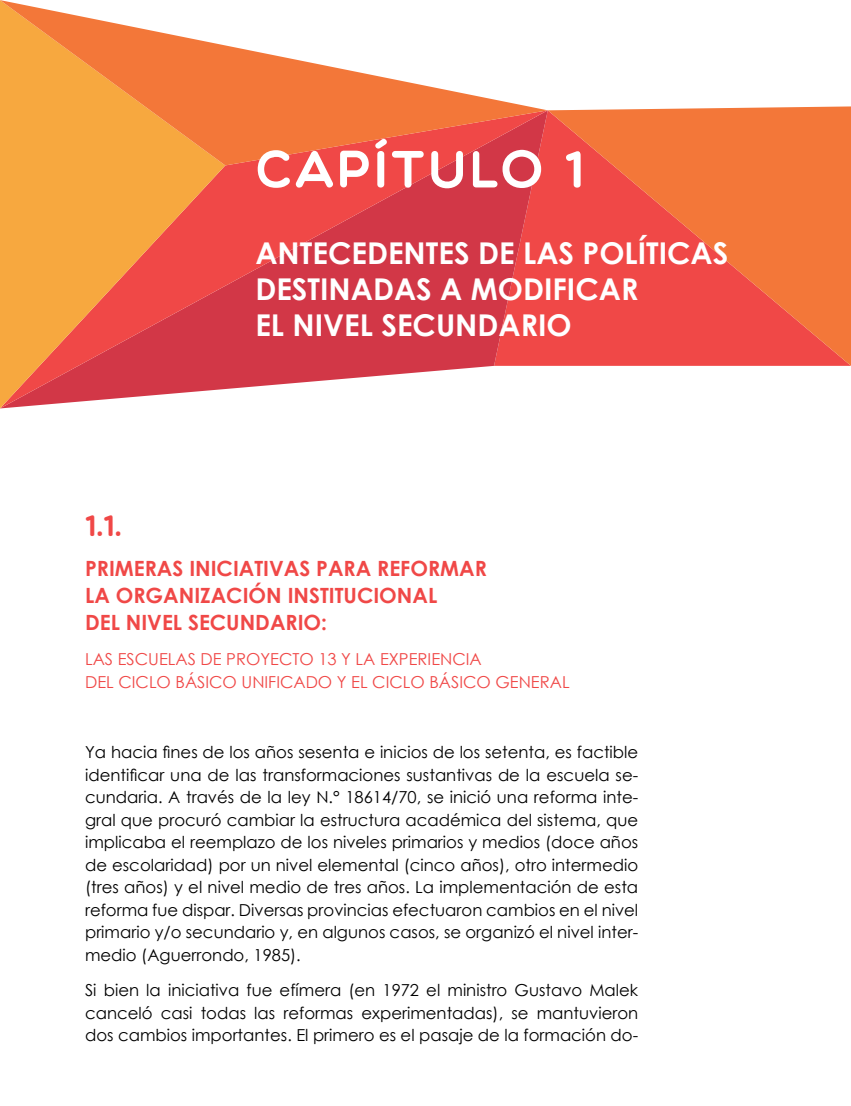
<style>
.page{position:relative;width:851px;height:1106px;background:#fff}
.page>*{position:absolute;margin:0;border:0;box-sizing:border-box;transform-origin:0 0}
.t1{font:52.5px "Multicolore";letter-spacing:.05em;color:#fff}
.t2{font:700 30px/36px "Century Gothic";color:#fff}
.t3{font:30px "Multicolore";color:#f04847}
.t4{font:700 21px/27px "Century Gothic";color:#f04847}
.t5{font:16.5px/22.5px "Century Gothic";color:#000;text-align:justify}
.t6{font:16.5px/22.5px "Century Gothic";color:#f04847}
</style>
<div class="page">
<svg style="left:225px;top:165px;width:322px;height:224px;background:#dc4752"></svg>
<svg style="left:0;top:165px;width:225px;height:243px;background:#ed7b4a"></svg>
<svg style="left:0;top:0;width:547px;height:165px"></svg>
<svg style="left:547px;top:106px;width:303px;height:260px;background:#f16142"></svg>
<h1 class="t1" style="left:255px;top:137px;width:330px">CAPÍTULO 1</h1>
<h2 class="t2" style="left:255px;top:234px;width:474px">ANTECEDENTES DE LAS POLÍTICAS<br>DESTINADAS A MODIFICAR<br>EL NIVEL SECUNDARIO</h2>
<h2 class="t3" style="left:85px;top:507px;width:38px">1.1.</h2>
<p class="t4" style="left:85px;top:554px;width:403px">PRIMERAS INICIATIVAS PARA REFORMAR<br>LA ORGANIZACIÓN INSTITUCIONAL<br>DEL NIVEL SECUNDARIO:</p>
<p class="t6" style="left:85px;top:647px;width:486px">LAS ESCUELAS DE PROYECTO 13 Y LA EXPERIENCIA<br>DEL CICLO BÁSICO UNIFICADO Y EL CICLO BÁSICO GENERAL</p>
<p class="t5" style="left:85px;top:740px;width:554px">Ya hacia fines de los años sesenta e inicios de los setenta, es factible identificar una de las transformaciones sustantivas de la escuela se&shy;cundaria. A través de la ley N.° 18614/70, se inició una reforma inte&shy;gral que procuró cambiar la estructura académica del sistema, que implicaba el reemplazo de los niveles primarios y medios (doce años de escolaridad) por un nivel elemental (cinco años), otro intermedio (tres años) y el nivel medio de tres años. La implementación de esta reforma fue dispar. Diversas provincias efectuaron cambios en el nivel primario y/o secundario y, en algunos casos, se organizó el nivel inter&shy;medio (Aguerrondo, 1985).</p>
<p class="t5" style="left:85px;top:978px;width:554px">Si bien la iniciativa fue efímera (en 1972 el ministro Gustavo Malek canceló casi todas las reformas experimentadas), se mantuvieron dos cambios importantes. El primero es el pasaje de la formación do-</p>
</div>
